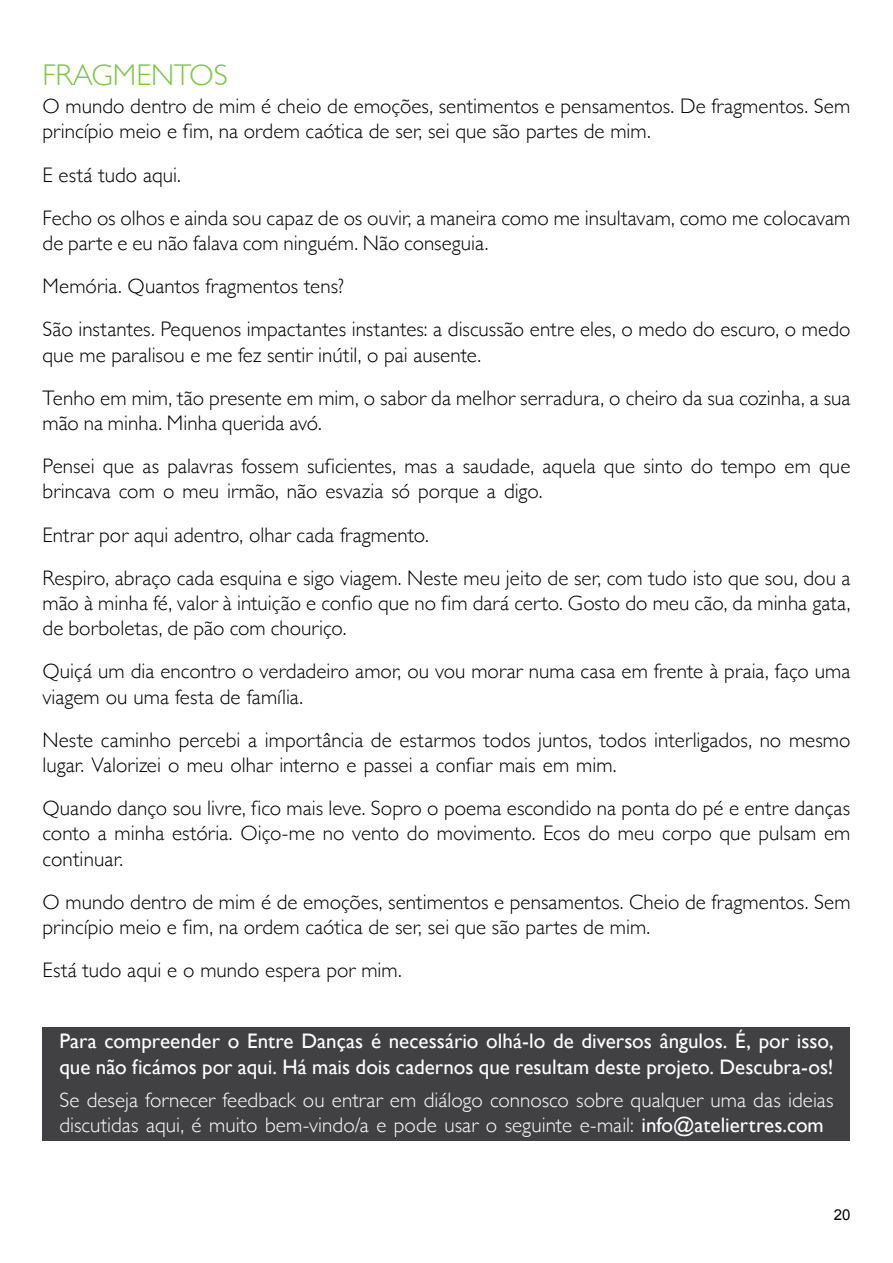
<style>
.page{position:relative;width:893px;height:1263px;background:#fff}
.page>*{position:absolute;margin:0;border:0;box-sizing:border-box;transform-origin:0 0}
.t1{font:300 30px "Gill Sans";color:#81c44e}
.t2{font:300 21px/25.2px "Gill Sans";letter-spacing:.005em;color:#000}
.t3{font:300 21px/25.2px "Gill Sans";letter-spacing:.005em;color:#fff}
.t4{font:21px/25.2px "Gill Sans";color:#fff}
.t5{font:15px "Arial";color:#000}
.s1{font-weight:400}
</style>
<div class="page">
<div style="left:43px;top:1027px;width:807px;height:113px;background:#414042"></div>
<h1 class="t1" style="left:43px;top:51px;width:187px">FRAGMENTOS</h1>
<p class="t2" style="left:43px;top:93px;width:809px">O mundo dentro de mim é cheio de emoções, sentimentos e pensamentos. De fragmentos. Sem princípio meio e fim, na ordem caótica de ser, sei que são partes de mim.</p>
<p class="t2" style="left:43px;top:152px;width:809px;line-height:43.2px">E está tudo aqui.<br>Fecho os olhos e ainda sou capaz de os ouvir, a maneira como me insultavam, como me colocavam</p>
<p class="t2" style="left:43px;top:221px;width:809px;line-height:43.2px">de parte e eu não falava com ninguém. Não conseguia.<br>Memória. Quantos fragmentos tens?<br>São instantes. Pequenos impactantes instantes: a discussão entre eles, o medo do escuro, o medo</p>
<p class="t2" style="left:43px;top:332px;width:809px;line-height:43.2px">que me paralisou e me fez sentir inútil, o pai ausente.<br>Tenho em mim, tão presente em mim, o sabor da melhor serradura, o cheiro da sua cozinha, a sua</p>
<p class="t2" style="left:43px;top:401px;width:809px;line-height:43.2px">mão na minha. Minha querida avó.<br>Pensei que as palavras fossem suficientes, mas a saudade, aquela que sinto do tempo em que</p>
<p class="t2" style="left:43px;top:469px;width:809px;line-height:43.2px">brincava com o meu irmão, não esvazia só porque a digo.<br>Entrar por aqui adentro, olhar cada fragmento.<br>Respiro, abraço cada esquina e sigo viagem. Neste meu jeito de ser, com tudo isto que sou, dou a</p>
<p class="t2" style="left:43px;top:590px;width:809px">mão à minha fé, valor à intuição e confio que no fim dará certo. Gosto do meu cão, da minha gata, de borboletas, de pão com chouriço.</p>
<p class="t2" style="left:43px;top:658px;width:809px">Quiçá um dia encontro o verdadeiro amor, ou vou morar numa casa em frente à praia, faço uma viagem ou uma festa de família.</p>
<p class="t2" style="left:43px;top:726px;width:809px">Neste caminho percebi a importância de estarmos todos juntos, todos interligados, no mesmo lugar. Valorizei o meu olhar interno e passei a confiar mais em mim.</p>
<p class="t2" style="left:43px;top:795px;width:809px;text-align:justify">Quando danço sou livre, fico mais leve. Sopro o poema escondido na ponta do pé e entre danças conto a minha estória. Oiço-me no vento do movimento. Ecos do meu corpo que pulsam em continuar.</p>
<p class="t2" style="left:43px;top:888px;width:809px">O mundo dentro de mim é de emoções, sentimentos e pensamentos. Cheio de fragmentos. Sem princípio meio e fim, na ordem caótica de ser, sei que são partes de mim.</p>
<p class="t2" style="left:43px;top:957px;width:361px">Está tudo aqui e o mundo espera por mim.</p>
<p class="t4" style="left:59px;top:1028px;width:776px">Para compreender o Entre Danças é necessário olhá-lo de diversos ângulos. É, por isso, que não ficámos por aqui. Há mais dois cadernos que resultam deste projeto. Descubra-os!</p>
<p class="t3" style="left:59px;top:1087px;width:776px">Se deseja fornecer feedback ou entrar em diálogo connosco sobre qualquer uma das ideias discutidas aqui, é muito bem-vindo/a e pode usar o seguinte e-mail: <span class="s1">info@ateliertres.com</span></p>
<p class="t5" style="left:834px;top:1205px;width:18px">20</p>
</div>
